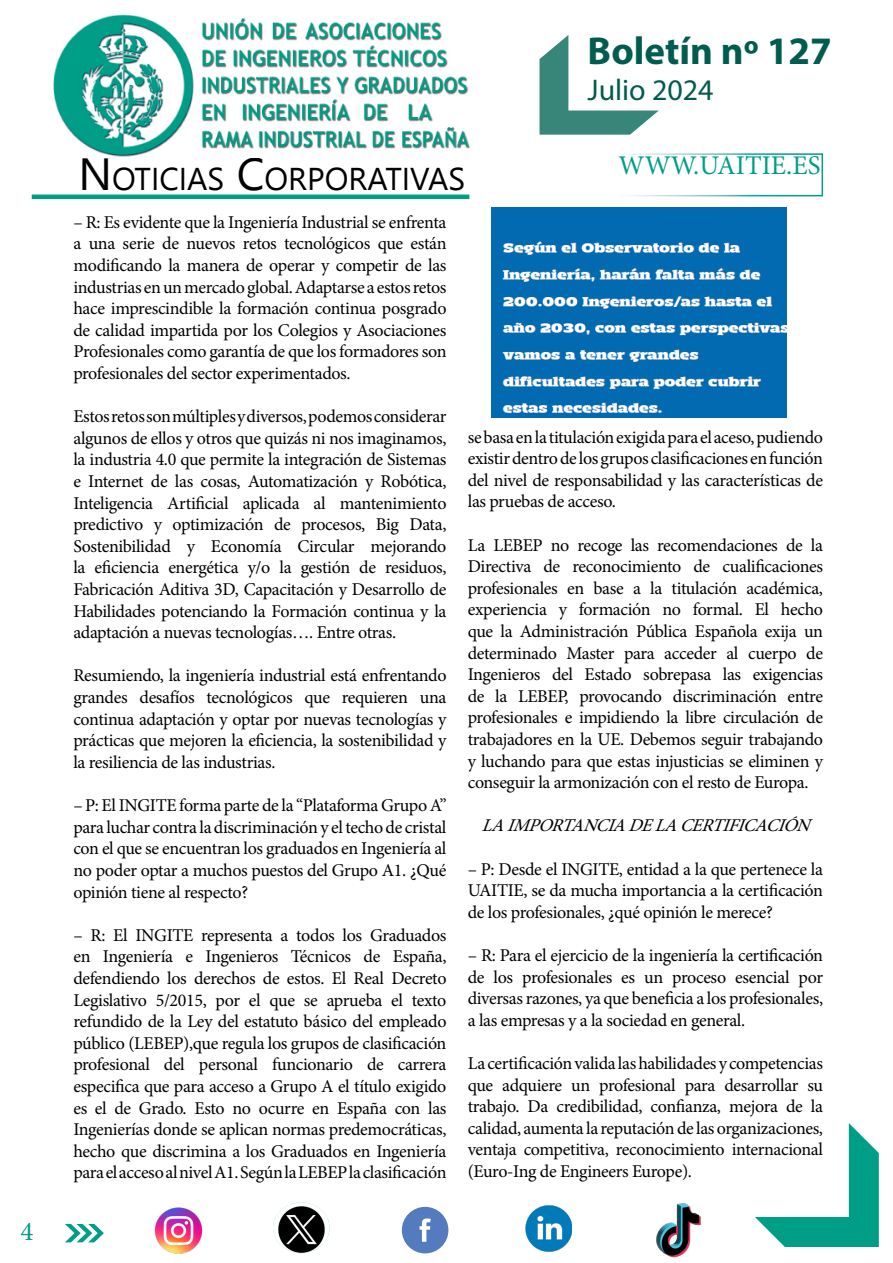
<style>
.page{position:relative;width:893px;height:1263px;background:#fff}
.page>*{position:absolute;margin:0;border:0;box-sizing:border-box;transform-origin:0 0}
.t1{font:700 39px "Myriad Pro";color:#005c4e}
.t2{font:31.5px "Segoe UI Emoji";color:#000}
.t3{font:30px "Myriad Pro";color:#005c4e}
.t4{font:27px "Minion Pro";color:#009d87}
.t5{font:18px/21.6px "Minion Pro";letter-spacing:-.02em;color:#000;text-align:justify}
.t6{font:italic 18px "Minion Pro";color:#000}
</style>
<div class="page">
<svg style="left:65px;top:1224px;width:39px;height:18px"></svg>
<div style="left:402px;top:1207px;width:46px;height:46px;background:#547bbd;border-radius:50%"></div>
<svg style="left:419px;top:1218px;width:12px;height:24px"></svg>
<img style="left:273px;top:1202px;width:57px;height:51px">
<img style="left:525px;top:1205px;width:47px;height:47px">
<svg style="left:539px;top:35px;width:120px;height:100px"></svg>
<div style="left:617px;top:153px;width:206px;height:43px;border:2px solid #fff"></div>
<hr style="left:32px;top:195px;width:437px;height:4px;background:#009d87">
<img style="left:53px;top:14px;width:417px;height:143px">
<svg style="left:755px;top:1123px;width:124px;height:124px"></svg>
<img style="left:154px;top:1207px;width:49px;height:47px">
<img style="left:656px;top:1203px;width:45px;height:55px">
<img style="left:491px;top:207px;width:296px;height:211px">
<h3 class="t4" style="left:21px;top:1213px;width:14px">4</h3>
<h1 class="t1" style="left:588px;top:26px;width:246px">Boletín nº 127</h1>
<h3 class="t3" style="left:588px;top:72px;width:128px">Julio 2024</h3>
<h3 class="t4" style="left:618px;top:148px;width:204px">WWW.UAITIE.ES</h3>
<h2 class="t2" style="left:208px;top:160px;width:259px">▲ □□▼❖▲</h2>
<p class="t5" style="left:73px;top:211px;width:375px">– R: Es evidente que la Ingeniería Industrial se enfrenta a una serie de nuevos retos tecnológicos que están modificando la manera de operar y competir de las industrias en un mercado global. Adaptarse a estos retos hace imprescindible la formación continua posgrado de calidad impartida por los Colegios y Asociaciones Profesionales como garantía de que los formadores son profesionales del sector experimentados.</p>
<p class="t5" style="left:73px;top:406px;width:375px">Estos retos son múltiples y diversos, podemos considerar algunos de ellos y otros que quizás ni nos imaginamos, la industria 4.0 que permite la integración de Sistemas e Internet de las cosas, Automatización y Robótica, Inteligencia Artificial aplicada al mantenimiento predictivo y optimización de procesos, Big Data, Sostenibilidad y Economía Circular mejorando la eficiencia energética y/o la gestión de residuos, Fabricación Aditiva 3D, Capacitación y Desarrollo de Habilidades potenciando la Formación continua y la adaptación a nuevas tecnologías…. Entre otras.</p>
<p class="t5" style="left:73px;top:665px;width:375px">Resumiendo, la ingeniería industrial está enfrentando grandes desafíos tecnológicos que requieren una continua adaptación y optar por nuevas tecnologías y prácticas que mejoren la eficiencia, la sostenibilidad y la resiliencia de las industrias.</p>
<p class="t5" style="left:73px;top:795px;width:375px">– P: El INGITE forma parte de la “Plataforma Grupo A” para luchar contra la discriminación y el techo de cristal con el que se encuentran los graduados en Ingeniería al no poder optar a muchos puestos del Grupo A1. ¿Qué opinión tiene al respecto?</p>
<p class="t5" style="left:73px;top:924px;width:375px">– R: El INGITE representa a todos los Graduados en Ingeniería e Ingenieros Técnicos de España, defendiendo los derechos de estos. El Real Decreto Legislativo 5/2015, por el que se aprueba el texto refundido de la Ley del estatuto básico del empleado público (LEBEP),que regula los grupos de clasificación profesional del personal funcionario de carrera especifica que para acceso a Grupo A el título exigido es el de Grado. Esto no ocurre en España con las Ingenierías donde se aplican normas predemocráticas, hecho que discrimina a los Graduados en Ingeniería para el acceso al nivel A1. Según la LEBEP la clasificación</p>
<p class="t5" style="left:468px;top:426px;width:357px">se basa en la titulación exigida para el aceso, pudiendo existir dentro de los grupos clasificaciones en función del nivel de responsabilidad y las características de las pruebas de acceso.</p>
<p class="t5" style="left:468px;top:534px;width:357px">La LEBEP no recoge las recomendaciones de la Directiva de reconocimiento de cualificaciones profesionales en base a la titulación académica, experiencia y formación no formal. El hecho que la Administración Pública Española exija un determinado Master para acceder al cuerpo de Ingenieros del Estado sobrepasa las exigencias de la LEBEP, provocando discriminación entre profesionales e impidiendo la libre circulación de trabajadores en la UE. Debemos seguir trabajando y luchando para que estas injusticias se eliminen y conseguir la armonización con el resto de Europa.</p>
<p class="t6" style="left:481px;top:814px;width:338px">LAIMPORTANCIADELACERTIFICACIÓN</p>
<p class="t5" style="left:468px;top:858px;width:357px">– P: Desde el INGITE, entidad a la que pertenece la UAITIE, se da mucha importancia a la certificación de los profesionales, ¿qué opinión le merece?</p>
<p class="t5" style="left:468px;top:944px;width:357px">– R: Para el ejercicio de la ingeniería la certificación de los profesionales es un proceso esencial por diversas razones, ya que beneficia a los profesionales, a las empresas y a la sociedad en general.</p>
<p class="t5" style="left:468px;top:1052px;width:357px">La certificación valida las habilidades y competencias que adquiere un profesional para desarrollar su trabajo. Da credibilidad, confianza, mejora de la calidad, aumenta la reputación de las organizaciones, ventaja competitiva, reconocimiento internacional (Euro-Ing de Engineers Europe).</p>
</div>
